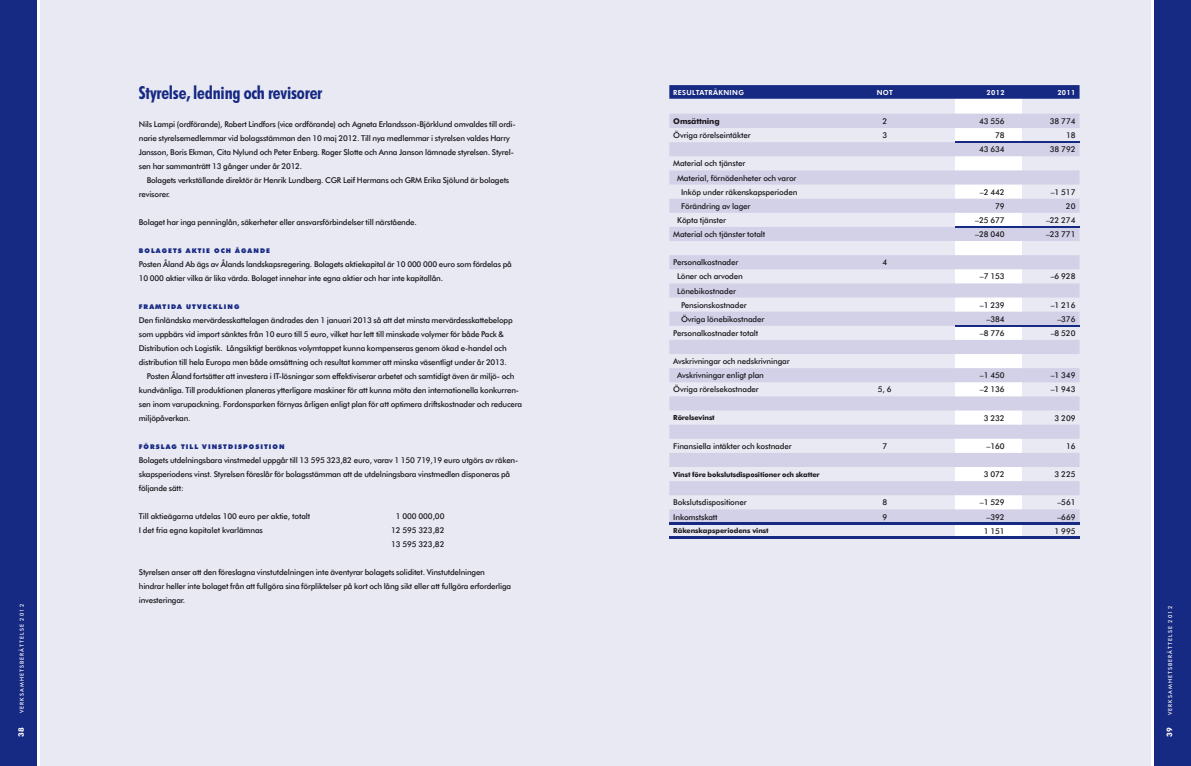
<style>
.page{position:relative;width:1191px;height:766px;background:#fff}
.page>*{position:absolute;margin:0;border:0;box-sizing:border-box;transform-origin:0 0}
.t1{font:700 condensed 18px "Futura BT";letter-spacing:-.01em;color:#162983}
.t2{font:500 8px/14px "Futura BT";letter-spacing:-.025em;color:#1a171c}
.t3{font:700 8px "Futura BT";letter-spacing:-.015em;color:#1a171c}
.t4{font:700 7.5px "Futura BT";color:#fff}
.t5{font:700 7px "Futura BT";letter-spacing:-.015em;color:#1a171c}
.t6{font:800 7px "Futura BT";letter-spacing:.05em;color:#fff}
.t7{font:900 6.5px "Futura BT";letter-spacing:.165em;color:#162983}
.t8{font:500 5.5px "Futura BT";letter-spacing:.2em;color:#fff}
</style>
<div class="page">
<div style="left:0;top:0;width:1191px;height:765px;background:#e9e9f3"></div>
<div style="left:1152px;top:0;width:39px;height:765px;background:#162983"></div>
<hr style="left:1151px;top:0;width:2px;height:765px;background:#fff">
<div style="left:0;top:0;width:39px;height:765px;background:#162983"></div>
<hr style="left:38px;top:0;width:2px;height:765px;background:#fff">
<div style="left:955px;top:85px;width:66px;height:453px;background:#fff"></div>
<svg style="left:669px;top:85px;width:410px;height:14px;background:#1b2e85"></svg>
<svg style="left:669px;top:114px;width:410px;height:408px;fill:#d9d8ea"></svg>
<hr style="left:669px;top:522px;width:410px;height:2px;background:#162983">
<hr style="left:954px;top:141px;width:125px;height:1px;background:#162983">
<hr style="left:955px;top:325px;width:124px;height:1px;background:#162983">
<hr style="left:669px;top:536px;width:410px;height:2px;background:#162983">
<hr style="left:954px;top:226px;width:125px;height:1px;background:#162983">
<p class="t8" style="left:19px;top:713px;width:111px;rotate:-90deg">VERKSAMHETSBERÄTTELSE 2012</p>
<p class="t4" style="left:17px;top:736px;width:11px;rotate:-90deg">38</p>
<h1 class="t1" style="left:139px;top:81px;width:185px">Styrelse, ledning och revisorer</h1>
<p class="t2" style="left:139px;top:117px;width:378px">nils Lampi (ordförande), Robert Lindfors (vice ordförande) och Agneta Erlandsson-Björklund omvaldes till ordi&shy;narie styrelsemedlemmar vid bolagsstämman den 10 maj 2012. Till nya medlemmar i styrelsen valdes Harry jansson, Boris Ekman, cita nylund och Peter Enberg. Roger Slotte och Anna janson lämnade styrelsen. Styrel&shy;sen har sammanträtt 13 gånger under år 2012.</p>
<p class="t2" style="left:139px;top:173px;width:372px;text-indent:8px">Bolagets verkställande direktör är Henrik Lundberg. cgR Leif Hermans och gRM Erika Sjölund är bolagets revisorer.</p>
<p class="t2" style="left:139px;top:215px;width:279px">Bolaget har inga penninglån, säkerheter eller ansvarsförbindelser till närstående.</p>
<p class="t7" style="left:139px;top:247px;width:133px">BOLAGETS AKTIE OCH ÄGANDE</p>
<p class="t2" style="left:139px;top:257px;width:374px">Posten Åland Ab ägs av Ålands landskapsregering. Bolagets aktiekapital är 10 000 000 euro som fördelas på<br>10 000 aktier vilka är lika värda. Bolaget innehar inte egna aktier och har inte kapitallån.</p>
<p class="t7" style="left:139px;top:303px;width:102px">FRAMTIDA UTVECKLING</p>
<p class="t2" style="left:139px;top:313px;width:375px">den finländska mervärdesskattelagen ändrades den 1 januari 2013 så att det minsta mervärdesskattebelopp</p>
<p class="t2" style="left:139px;top:327px;width:367px">som uppbärs vid import sänktes från 10 euro till 5 euro, vilket har lett till minskade volymer för både Pack &amp;</p>
<p class="t2" style="left:139px;top:341px;width:369px">distribution och Logistik. Långsiktigt beräknas volymtappet kunna kompenseras genom ökad e-handel och</p>
<p class="t2" style="left:139px;top:355px;width:369px">distribution till hela Europa men både omsättning och resultat kommer att minska väsentligt under år 2013.</p>
<p class="t2" style="left:147px;top:369px;width:369px">Posten Åland fortsätter att investera i iT-lösningar som effektiviserar arbetet och samtidigt även är miljö- och</p>
<p class="t2" style="left:139px;top:383px;width:382px">kundvänliga. Till produktionen planeras ytterligare maskiner för att kunna möta den internationella konkurren-</p>
<p class="t2" style="left:139px;top:397px;width:385px">sen inom varupackning. fordonsparken förnyas årligen enligt plan för att optimera driftskostnader och reducera</p>
<p class="t2" style="left:139px;top:411px;width:53px">miljöpåverkan.</p>
<p class="t7" style="left:139px;top:443px;width:147px">FÖRSLAG TILL VINSTDISPOSITION</p>
<p class="t2" style="left:139px;top:453px;width:381px">Bolagets utdelningsbara vinstmedel uppgår till 13 595 323,82 euro, varav 1 150 719,19 euro utgörs av räken&shy;skapsperiodens vinst. Styrelsen föreslår för bolagsstämman att de utdelningsbara vinstmedlen disponeras på följande sätt:</p>
<p class="t2" style="left:139px;top:509px;width:173px">Till aktieägarna utdelas 100 euro per aktie, totalt i det fria egna kapitalet kvarlämnas</p>
<p class="t2" style="left:139px;top:565px;width:374px">Styrelsen anser att den föreslagna vinstutdelningen inte äventyrar bolagets soliditet. Vinstutdelningen hindrar heller inte bolaget från att fullgöra sina förpliktelser på kort och lång sikt eller att fullgöra erforderliga investeringar.</p>
<p class="t2" style="left:391px;top:509px;width:55px;text-align:center">1 000 000,00<br>12 595 323,82<br>13 595 323,82</p>
<p class="t6" style="left:673px;top:88px;width:72px">RESULTATRÄKNING</p>
<p class="t6" style="left:876px;top:88px;width:18px">NOT</p>
<p class="t6" style="left:986px;top:88px;width:20px">2012</p>
<p class="t6" style="left:1057px;top:88px;width:20px">2011</p>
<p class="t3" style="left:673px;top:116px;width:48px">Omsättning</p>
<p class="t2" style="left:882px;top:114px;width:6px">2</p>
<p class="t2" style="left:979px;top:114px;width:27px">43 556</p>
<p class="t2" style="left:1050px;top:114px;width:27px">38 774</p>
<p class="t2" style="left:673px;top:128px;width:79px">övriga rörelseintäkter</p>
<p class="t2" style="left:882px;top:128px;width:6px">3</p>
<p class="t2" style="left:995px;top:128px;width:11px">78</p>
<p class="t2" style="left:1066px;top:128px;width:11px">18</p>
<p class="t2" style="left:979px;top:142px;width:27px">43 634</p>
<p class="t2" style="left:1050px;top:142px;width:27px">38 792</p>
<p class="t2" style="left:673px;top:156px;width:74px">Material och tjänster</p>
<p class="t2" style="left:677px;top:170px;width:121px">Material, förnödenheter och varor</p>
<p class="t2" style="left:681px;top:185px;width:118px">inköp under räkenskapsperioden</p>
<p class="t2" style="left:979px;top:185px;width:26px">–2 442</p>
<p class="t2" style="left:1050px;top:185px;width:26px">–1 517</p>
<p class="t2" style="left:681px;top:199px;width:71px">förändring av lager</p>
<p class="t2" style="left:995px;top:199px;width:11px">79</p>
<p class="t2" style="left:1066px;top:199px;width:11px">20</p>
<p class="t2" style="left:677px;top:213px;width:50px">Köpta tjänster</p>
<p class="t2" style="left:975px;top:213px;width:31px">–25 677</p>
<p class="t2" style="left:1046px;top:213px;width:31px">–22 274</p>
<p class="t2" style="left:673px;top:227px;width:94px">Material och tjänster totalt</p>
<p class="t2" style="left:975px;top:227px;width:31px">–28 040</p>
<p class="t2" style="left:1046px;top:227px;width:31px">–23 771</p>
<p class="t2" style="left:673px;top:255px;width:67px">Personalkostnader</p>
<p class="t2" style="left:882px;top:255px;width:6px">4</p>
<p class="t2" style="left:677px;top:269px;width:67px">Löner och arvoden</p>
<p class="t2" style="left:979px;top:269px;width:26px">–7 153</p>
<p class="t2" style="left:1050px;top:269px;width:26px">–6 928</p>
<p class="t2" style="left:681px;top:283px;width:67px;text-indent:-4px">Lönebikostnader<br>Pensionskostnader</p>
<p class="t2" style="left:979px;top:297px;width:26px">–1 239</p>
<p class="t2" style="left:1050px;top:297px;width:26px">–1 216</p>
<p class="t2" style="left:681px;top:312px;width:85px">övriga lönebikostnader</p>
<p class="t2" style="left:986px;top:312px;width:20px">–384</p>
<p class="t2" style="left:1057px;top:312px;width:20px">–376</p>
<p class="t2" style="left:673px;top:326px;width:87px">Personalkostnader totalt</p>
<p class="t2" style="left:979px;top:326px;width:26px">–8 776</p>
<p class="t2" style="left:1050px;top:326px;width:26px">–8 520</p>
<p class="t2" style="left:677px;top:354px;width:114px;text-indent:-4px">Avskrivningar och nedskrivningar<br>Avskrivningar enligt plan</p>
<p class="t2" style="left:979px;top:368px;width:26px">–1 450</p>
<p class="t2" style="left:1050px;top:368px;width:26px">–1 349</p>
<p class="t2" style="left:673px;top:382px;width:87px">övriga rörelsekostnader</p>
<p class="t2" style="left:878px;top:382px;width:15px">5, 6</p>
<p class="t2" style="left:979px;top:382px;width:26px">–2 136</p>
<p class="t2" style="left:1050px;top:382px;width:26px">–1 943</p>
<p class="t5" style="left:673px;top:413px;width:43px">Rörelsevinst</p>
<p class="t2" style="left:983px;top:410px;width:22px">3 232</p>
<p class="t2" style="left:1054px;top:410px;width:22px">3 209</p>
<p class="t2" style="left:673px;top:439px;width:120px">finansiella intäkter och kostnader</p>
<p class="t2" style="left:882px;top:439px;width:6px">7</p>
<p class="t2" style="left:986px;top:439px;width:20px">–160</p>
<p class="t2" style="left:1066px;top:439px;width:11px">16</p>
<p class="t5" style="left:673px;top:469px;width:148px">Vinst före bokslutsdispositioner och skatter</p>
<p class="t2" style="left:983px;top:467px;width:22px">3 072</p>
<p class="t2" style="left:1054px;top:467px;width:22px">3 225</p>
<p class="t2" style="left:673px;top:495px;width:75px">Bokslutsdispositioner</p>
<p class="t2" style="left:882px;top:495px;width:6px">8</p>
<p class="t2" style="left:979px;top:495px;width:26px">–1 529</p>
<p class="t2" style="left:1057px;top:495px;width:20px">–561</p>
<p class="t2" style="left:673px;top:509px;width:46px">inkomstskatt</p>
<p class="t2" style="left:882px;top:509px;width:6px">9</p>
<p class="t2" style="left:986px;top:509px;width:20px">–392</p>
<p class="t2" style="left:1057px;top:509px;width:20px">–669</p>
<p class="t5" style="left:673px;top:526px;width:97px">Räkenskapsperiodens vinst</p>
<p class="t2" style="left:983px;top:523px;width:22px">1 151</p>
<p class="t2" style="left:1054px;top:523px;width:22px">1 995</p>
<p class="t8" style="left:1166px;top:715px;width:111px;rotate:-90deg">VERKSAMHETSBERÄTTELSE 2012</p>
<p class="t4" style="left:1164px;top:736px;width:11px;rotate:-90deg">39</p>
</div>
